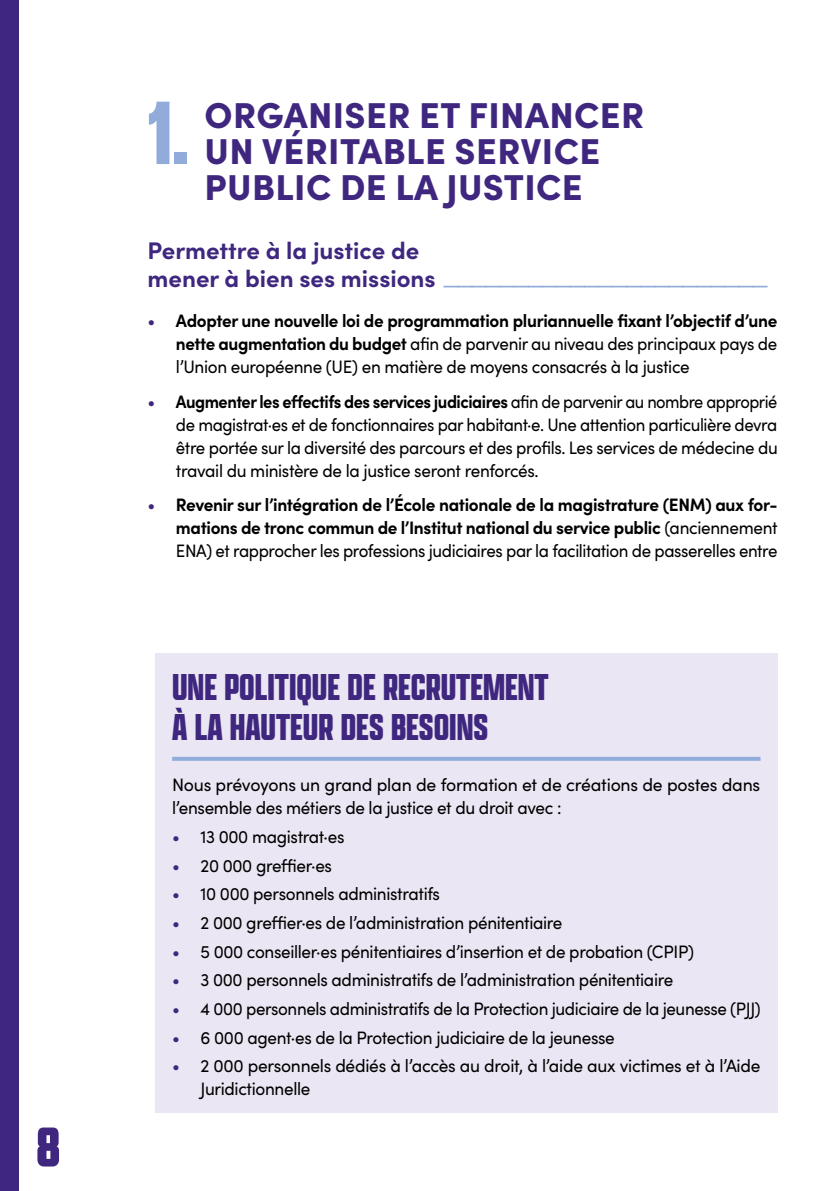
<style>
.page{position:relative;width:840px;height:1191px;background:#fff}
.page>*{position:absolute;margin:0;border:0;box-sizing:border-box;transform-origin:0 0}
.t1{font:700 96px "Apotek Comp";color:#91acda}
.t2{font:900 60px "Apotek Comp";color:#3f277f}
.Chap_H3_sans_liste{font:700 40px/40px "Apotek Comp";color:#3f277f}
.t3{font:900 36px/36px "Sofia Pro";letter-spacing:.01em;color:#3f277f}
.Chap_H4{font:300 28px "Sofia Pro";color:#91acda}
.Chap_H4-2{font:700 24px "Sofia Pro";color:#3f277f}
.Chap_Body{font:18px "Sofia Pro";letter-spacing:-.02em;color:#000;scale:.95 1}
.Chap_Body-2{font:18px/23px "Sofia Pro";letter-spacing:-.02em;color:#000;text-align:justify;scale:.91 1}
.Chap_Body-3{font:18px/23px "Sofia Pro";letter-spacing:-.02em;color:#000;text-align:justify;scale:.94 1}
.t4{font:700 18px/23px "Sofia Pro";letter-spacing:-.02em;color:#000;text-align:justify;scale:.95 1}
.Chap_Body-4{font:18px/23px "Sofia Pro";letter-spacing:-.02em;color:#000}
.Chap_Body-5{font:18px/23px "Sofia Pro";letter-spacing:-.02em;color:#000;scale:.96 1}
.s1{font-weight:700;font-size:24px;color:#3f277f}
.s2{color:#3f277f}
.s3{font-weight:700}
.s4{font-weight:400;color:#3f277f}
.s5{font-weight:400}
</style>
<div class="page">
<div style="left:0;top:0;width:18px;height:1191px;background:#3f277f"></div>
<div style="left:155px;top:653px;width:622px;height:459px;background:#eae6f3"></div>
<svg style="left:172px;top:757px;width:588px;height:4px;background:#94aedb"></svg>
<h2 class="t2" style="left:36px;top:1110px;width:25px">8</h2>
<p class="t1" style="left:148px;top:74px;width:43px">1.</p>
<p class="t3" style="left:204px;top:94px;width:441px">ORGANISER ET FINANCER<br>UN VÉRITABLE SERVICE<br>PUBLIC DE LA JUSTICE</p>
<p class="Chap_H4-2" style="left:147px;top:232px;width:273px">Permettre à la justice de</p>
<p class="Chap_H4" style="left:147px;top:255px;width:622px"><span class="s1">mener à bien ses missions</span> _______________________</p>
<p class="Chap_Body-3" style="left:176px;top:308px;width:641px;text-indent:-28px"><span class="s2">•</span> <span class="s3">Adopter une nouvelle loi de programmation pluriannuelle fixant l’objectif d’une nette augmentation du budget</span> afin de parvenir au niveau des principaux pays de l’Union européenne (UE) en matière de moyens consacrés à la justice</p>
<p class="Chap_Body-2" style="left:176px;top:389px;width:662px;text-indent:-28px"><span class="s2">•</span> <span class="s3">Augmenter les effectifs des services judiciaires</span> afin de parvenir au nombre approprié de magistrat·es et de fonctionnaires par habitant·e. Une attention particulière devra être portée sur la diversité des parcours et des profils. Les services de médecine du travail du ministère de la justice seront renforcés.</p>
<p class="t4" style="left:176px;top:492px;width:634px;text-indent:-28px"><span class="s4">•</span> Revenir sur l’intégration de l’École nationale de la magistrature (ENM) aux for&shy;mations de tronc commun de l’Institut national du service public <span class="s5">(anciennement ENA) et rapprocher les professions judiciaires par la facilitation de passerelles entre</span></p>
<p class="Chap_H3_sans_liste" style="left:172px;top:666px;width:378px">UNE POLITIQUE DE RECRUTEMENT<br>À LA HAUTEUR DES BESOINS</p>
<p class="Chap_Body-4" style="left:172px;top:772px;width:589px">Nous prévoyons un grand plan de formation et de créations de postes dans l’ensemble des métiers de la justice et du droit avec :</p>
<p class="Chap_Body" style="left:172px;top:823px;width:183px"><span class="s2">•</span> 13 000 magistrat·es</p>
<p class="Chap_Body" style="left:172px;top:852px;width:170px"><span class="s2">•</span> 20 000 greffier·es</p>
<p class="Chap_Body" style="left:172px;top:880px;width:283px"><span class="s2">•</span> 10 000 personnels administratifs</p>
<p class="Chap_Body" style="left:172px;top:909px;width:412px"><span class="s2">•</span> 2 000 greffier·es de l’administration pénitentiaire</p>
<p class="Chap_Body" style="left:172px;top:938px;width:550px"><span class="s2">•</span> 5 000 conseiller·es pénitentiaires d’insertion et de probation (CPIP)</p>
<p class="Chap_Body" style="left:172px;top:966px;width:528px"><span class="s2">•</span> 3 000 personnels administratifs de l’administration pénitentiaire</p>
<p class="Chap_Body-3" style="left:172px;top:996px;width:627px"><span class="s2">•</span> 4 000 personnels administratifs de la Protection judiciaire de la jeunesse (PJJ)</p>
<p class="Chap_Body" style="left:172px;top:1024px;width:467px"><span class="s2">•</span> 6 000 agent·es de la Protection judiciaire de la jeunesse</p>
<p class="Chap_Body-5" style="left:200px;top:1053px;width:584px;text-indent:-28px"><span class="s2">•</span> 2 000 personnels dédiés à l’accès au droit, à l’aide aux victimes et à l’Aide<br>Juridictionnelle</p>
</div>
